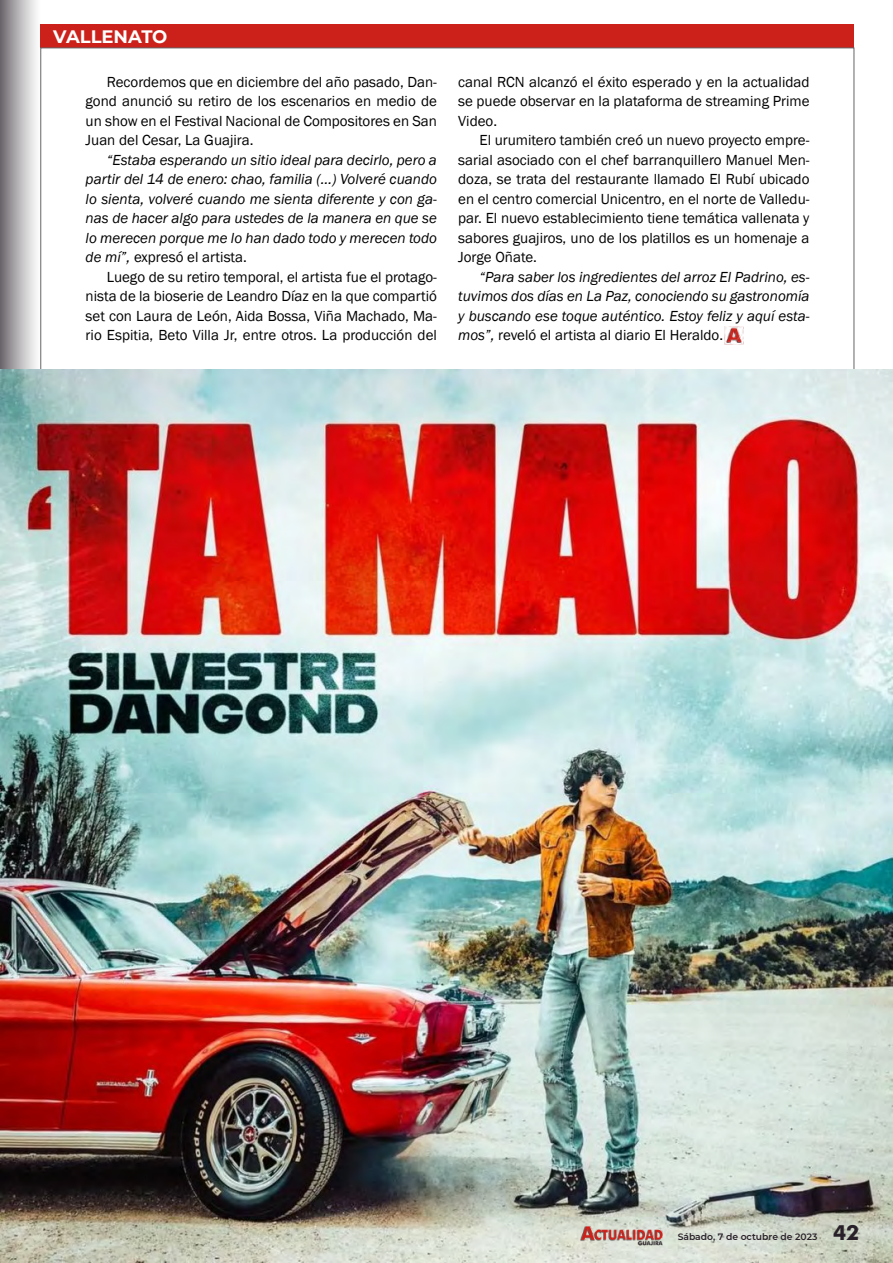
<style>
.page{position:relative;width:893px;height:1263px;background:#fff}
.page>*{position:absolute;margin:0;border:0;box-sizing:border-box;transform-origin:0 0}
.t1{font:700 21px "Futura BT";color:#292129}
.t2{font:700 18px "Montserrat";color:#fff}
.t3{font:15px/19.5px "Franklin Gothic";color:#000;text-align:justify}
.t4{font:italic 15px/19.5px "Franklin Gothic";color:#000;text-align:justify}
.t5{font:600 9.15px "Montserrat";color:#292129}
.s1{font-style:normal}
</style>
<div class="page">
<div style="left:40px;top:24px;width:814px;height:24px;background:#cc211a"></div>
<div style="left:0;top:0;width:40px;height:1263px;background:linear-gradient(to right,#6f6a6f,#fff)"></div>
<img style="left:0;top:370px;width:893px;height:893px">
<img style="left:725px;top:326px;width:19px;height:18px">
<p class="t2" style="left:53px;top:23px;width:116px">VALLENATO</p>
<p class="t3" style="left:86px;top:72px;width:353px;text-indent:21px">Recordemos que en diciembre del año pasado, Dan&shy;gond anunció su retiro de los escenarios en medio de un show en el Festival Nacional de Compositores en San Juan del Cesar, La Guajira.</p>
<p class="t4" style="left:86px;top:150px;width:353px;text-indent:21px">“Estaba esperando un sitio ideal para decirlo, pero a partir del 14 de enero: chao, familia (…) Volveré cuando lo sienta, volveré cuando me sienta diferente y con ga&shy;nas de hacer algo para ustedes de la manera en que se lo merecen porque me lo han dado todo y merecen todo de mí”, <span class="s1">expresó el artista.</span></p>
<p class="t3" style="left:86px;top:267px;width:353px;text-indent:21px">Luego de su retiro temporal, el artista fue el protago&shy;nista de la bioserie de Leandro Díaz en la que compartió set con Laura de León, Aida Bossa, Viña Machado, Ma&shy;rio Espitia, Beto Villa Jr, entre otros. La producción del</p>
<p class="t3" style="left:458px;top:72px;width:353px">canal RCN alcanzó el éxito esperado y en la actualidad se puede observar en la plataforma de streaming Prime Video.</p>
<p class="t3" style="left:458px;top:131px;width:353px;text-indent:21px">El urumitero también creó un nuevo proyecto empre&shy;sarial asociado con el chef barranquillero Manuel Men&shy;doza, se trata del restaurante llamado El Rubí ubicado en el centro comercial Unicentro, en el norte de Valledu&shy;par. El nuevo establecimiento tiene temática vallenata y sabores guajiros, uno de los platillos es un homenaje a Jorge Oñate.</p>
<p class="t4" style="left:458px;top:267px;width:353px;text-indent:21px">“Para saber los ingredientes del arroz El Padrino, es&shy;tuvimos dos días en La Paz, conociendo su gastronomía y buscando ese toque auténtico. Estoy feliz y aquí esta&shy;mos”, <span class="s1">reveló el artista al diario El Heraldo.</span></p>
<p class="t5" style="left:678px;top:1230px;width:141px">Sábado, 7 de octubre de 2023</p>
<h1 class="t1" style="left:833px;top:1220px;width:28px">42</h1>
</div>
